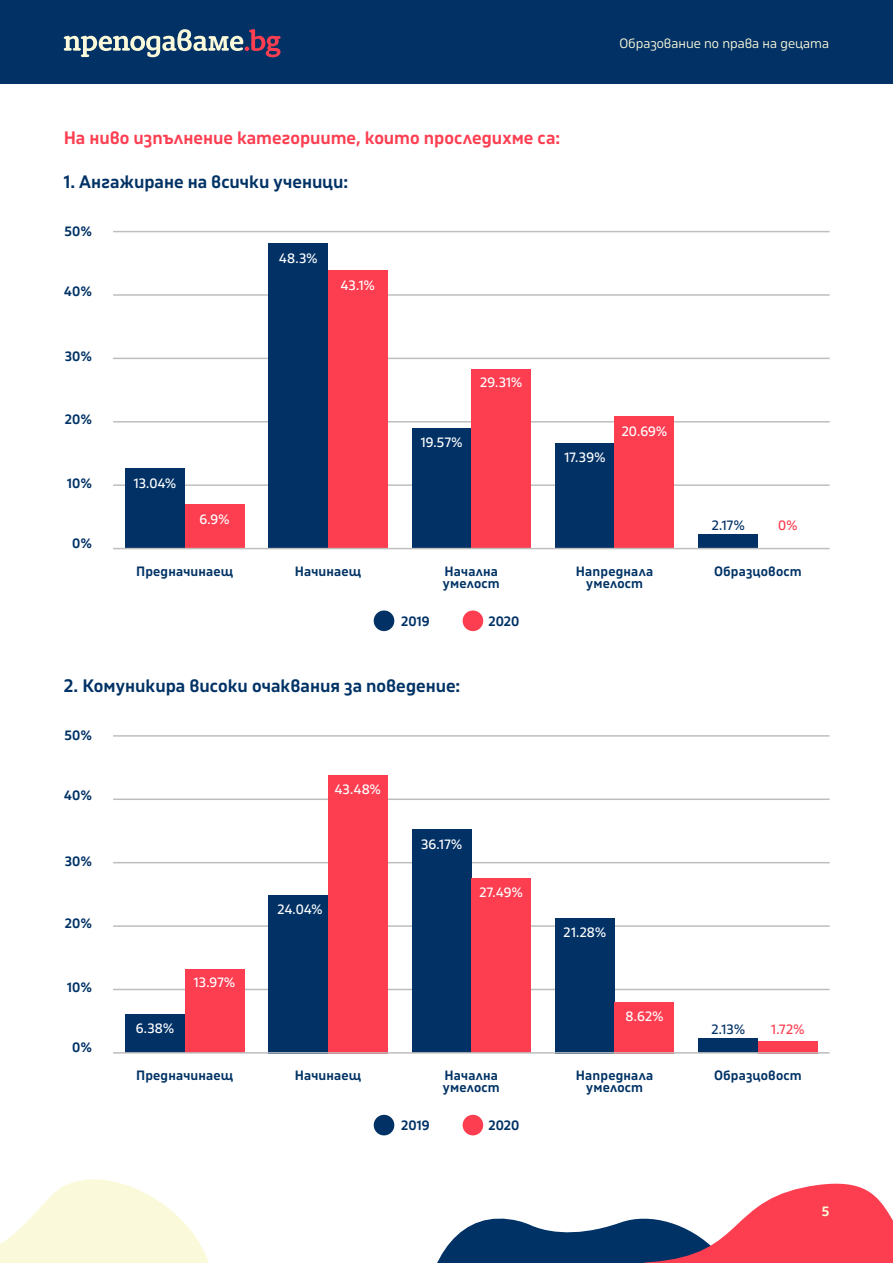
<style>
.page{position:relative;width:893px;height:1263px;background:#fff}
.page>*{position:absolute;margin:0;border:0;box-sizing:border-box;transform-origin:0 0}
.t1{font:600 18px "Gilam BG";color:#013265}
.t2{font:600 18px "Gilam BG";color:#fd3e51}
.t3{font:600 13.5px/12px "Gilam BG";letter-spacing:.01em;color:#013265}
.t4{font:13.5px "Gilam BG";letter-spacing:.015em;color:#fff}
.t5{font:13.5px "Gilam BG";color:#fafadb}
.t6{font:13.5px "Gilam BG";color:#013165}
.t7{font:13.5px "Gilam BG";color:#fd3e51}
.t8{font:600 13.5px "Gilam BG";color:#fafadb}
</style>
<div class="page">
<div style="left:0;top:0;width:893px;height:84px;background:#013165"></div>
<svg style="left:64px;top:29px;width:217px;height:28px"></svg>
<svg style="left:437px;top:1183px;width:456px;height:80px"></svg>
<svg style="left:0;top:1179px;width:209px;height:84px"></svg>
<div style="left:698px;top:534px;width:60px;height:15px;background:#013165"></div>
<div style="left:698px;top:1038px;width:60px;height:15px;background:#013165"></div>
<div style="left:758px;top:1041px;width:59px;height:12px;background:#fd3e51"></div>
<hr style="left:113px;top:484px;width:717px;height:2px;background:#bebebe">
<hr style="left:113px;top:989px;width:717px;height:1px;background:#bebebe">
<hr style="left:113px;top:421px;width:717px;height:1px;background:#bebebe">
<hr style="left:113px;top:925px;width:717px;height:2px;background:#bebebe">
<hr style="left:113px;top:358px;width:717px;height:1px;background:#bebebe">
<hr style="left:113px;top:862px;width:717px;height:1px;background:#bebebe">
<hr style="left:113px;top:294px;width:717px;height:2px;background:#bebebe">
<hr style="left:113px;top:798px;width:717px;height:2px;background:#bebebe">
<hr style="left:113px;top:231px;width:717px;height:1px;background:#bebebe">
<hr style="left:113px;top:735px;width:717px;height:2px;background:#bebebe">
<div style="left:555px;top:443px;width:60px;height:106px;background:#013165"></div>
<div style="left:555px;top:918px;width:60px;height:135px;background:#013165"></div>
<div style="left:615px;top:417px;width:59px;height:132px;background:#fd3e51"></div>
<div style="left:615px;top:1002px;width:59px;height:51px;background:#fd3e51"></div>
<div style="left:125px;top:468px;width:60px;height:80px;background:#013165"></div>
<div style="left:125px;top:1014px;width:60px;height:38px;background:#013165"></div>
<div style="left:185px;top:504px;width:59px;height:44px;background:#fd3e51"></div>
<div style="left:185px;top:969px;width:59px;height:83px;background:#fd3e51"></div>
<div style="left:268px;top:244px;width:60px;height:305px;background:#013165"></div>
<div style="left:268px;top:895px;width:60px;height:158px;background:#013165"></div>
<div style="left:328px;top:271px;width:59px;height:278px;background:#fd3e51"></div>
<div style="left:328px;top:775px;width:59px;height:278px;background:#fd3e51"></div>
<div style="left:412px;top:428px;width:59px;height:120px;background:#013165"></div>
<div style="left:412px;top:830px;width:59px;height:223px;background:#013165"></div>
<div style="left:471px;top:369px;width:60px;height:179px;background:#fd3e51"></div>
<div style="left:471px;top:878px;width:60px;height:175px;background:#fd3e51"></div>
<hr style="left:113px;top:548px;width:717px;height:1px;background:#bebebe">
<hr style="left:113px;top:1052px;width:717px;height:2px;background:#bebebe">
<div style="left:374px;top:610px;width:20px;height:21px;background:#013165;border-radius:50%"></div>
<div style="left:463px;top:610px;width:20px;height:21px;background:#fd3e51;border-radius:50%"></div>
<div style="left:374px;top:1115px;width:20px;height:20px;background:#013165;border-radius:50%"></div>
<div style="left:463px;top:1115px;width:20px;height:20px;background:#fd3e51;border-radius:50%"></div>
<p class="t5" style="left:619px;top:33px;width:211px">Образование по права на децата</p>
<h1 class="t2" style="left:64px;top:125px;width:498px">На ниво изпълнение категориите, които проследихме са:</h1>
<h1 class="t1" style="left:64px;top:168px;width:286px">1. Ангажиране на всички ученици:</h1>
<p class="t3" style="left:65px;top:224px;width:29px">50%</p>
<p class="t3" style="left:64px;top:285px;width:29px">40%</p>
<p class="t4" style="left:279px;top:248px;width:40px">48.3%</p>
<p class="t4" style="left:341px;top:275px;width:36px">43.1%</p>
<p class="t3" style="left:65px;top:350px;width:28px">30%</p>
<p class="t3" style="left:65px;top:412px;width:28px">20%</p>
<p class="t3" style="left:67px;top:476px;width:26px">10%</p>
<p class="t3" style="left:72px;top:537px;width:21px">0%</p>
<p class="t4" style="left:134px;top:473px;width:44px">13.04%</p>
<p class="t4" style="left:199px;top:509px;width:32px">6.9%</p>
<p class="t4" style="left:480px;top:373px;width:44px">29.31%</p>
<p class="t4" style="left:421px;top:432px;width:43px">19.57%</p>
<p class="t4" style="left:564px;top:448px;width:42px">17.39%</p>
<p class="t4" style="left:622px;top:421px;width:47px">20.69%</p>
<p class="t6" style="left:712px;top:515px;width:35px">2.17%</p>
<p class="t7" style="left:778px;top:515px;width:21px">0%</p>
<p class="t3" style="left:136px;top:564px;width:99px">Предначинаещ</p>
<p class="t3" style="left:295px;top:564px;width:68px">Начинаещ</p>
<p class="t3" style="left:443px;top:564px;width:58px">Начална умелост</p>
<p class="t3" style="left:401px;top:614px;width:30px">2019</p>
<p class="t3" style="left:488px;top:614px;width:33px">2020</p>
<h1 class="t1" style="left:64px;top:672px;width:398px">2. Комуникира високи очаквания за поведение:</h1>
<p class="t3" style="left:65px;top:729px;width:29px">50%</p>
<p class="t3" style="left:64px;top:789px;width:29px">40%</p>
<p class="t3" style="left:65px;top:854px;width:28px">30%</p>
<p class="t3" style="left:65px;top:916px;width:28px">20%</p>
<p class="t3" style="left:67px;top:981px;width:26px">10%</p>
<p class="t3" style="left:72px;top:1041px;width:21px">0%</p>
<p class="t4" style="left:136px;top:1018px;width:40px">6.38%</p>
<p class="t4" style="left:194px;top:973px;width:43px">13.97%</p>
<p class="t3" style="left:136px;top:1069px;width:99px">Предначинаещ</p>
<p class="t4" style="left:335px;top:779px;width:48px">43.48%</p>
<p class="t4" style="left:277px;top:899px;width:47px">24.04%</p>
<p class="t4" style="left:421px;top:834px;width:43px">36.17%</p>
<p class="t4" style="left:480px;top:882px;width:45px">27.49%</p>
<p class="t3" style="left:295px;top:1069px;width:68px">Начинаещ</p>
<p class="t3" style="left:443px;top:1069px;width:58px">Начална умелост</p>
<p class="t3" style="left:401px;top:1118px;width:30px">2019</p>
<p class="t3" style="left:488px;top:1118px;width:33px">2020</p>
<p class="t3" style="left:576px;top:564px;width:79px;text-align:center">Напреднала умелост</p>
<p class="t4" style="left:564px;top:922px;width:44px">21.28%</p>
<p class="t4" style="left:625px;top:1006px;width:39px">8.62%</p>
<p class="t3" style="left:576px;top:1069px;width:79px;text-align:center">Напреднала умелост</p>
<p class="t3" style="left:714px;top:564px;width:89px">Образцовост</p>
<p class="t6" style="left:711px;top:1019px;width:35px">2.13%</p>
<p class="t7" style="left:771px;top:1019px;width:35px">1.72%</p>
<p class="t3" style="left:714px;top:1069px;width:89px">Образцовост</p>
<p class="t8" style="left:822px;top:1201px;width:9px">5</p>
</div>
